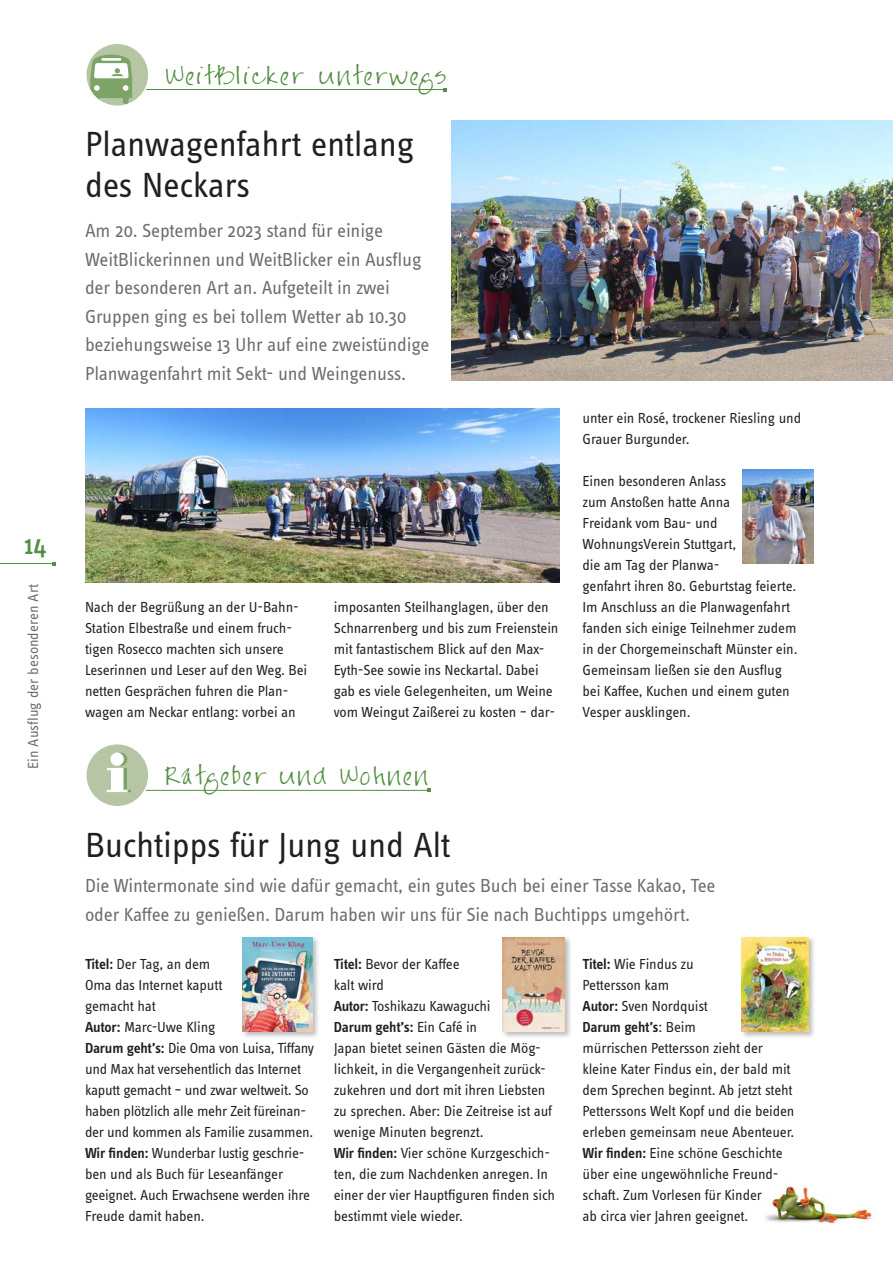
<style>
.page{position:relative;width:893px;height:1263px;background:#fff}
.page>*{position:absolute;margin:0;border:0;box-sizing:border-box;transform-origin:0 0}
.t1{font:36px/40.5px "Info Text Pro";letter-spacing:-.01em;color:#231f20}
.t2{font:500 27px "Info Text Pro";color:#548f44}
.t3{font:21px "FG Jayne Print";letter-spacing:.1em;color:#548f44}
.t4{font:19.5px/28.5px "Info Text Pro";letter-spacing:-.01em;color:#6c6d70}
.t5{font:15px/21px "Info Text Pro";letter-spacing:-.01em;color:#231f20}
.t6{font:15px "Info Text Pro";color:#6c6d70}
.s1{font-weight:600}
</style>
<div class="page">
<hr style="left:0;top:563px;width:54px;height:1px;background:#548f44">
<hr style="left:118px;top:89px;width:327px;height:1px;background:#548f44">
<div style="left:86px;top:43px;width:63px;height:63px;background:#b6c5a4;border-radius:50%"></div>
<svg style="left:90px;top:55px;width:42px;height:49px"></svg>
<div style="left:85px;top:43px;width:65px;height:64px;border:2px solid #fff;border-radius:50%"></div>
<img style="left:85px;top:409px;width:474px;height:173px">
<img style="left:451px;top:120px;width:442px;height:261px">
<img style="left:743px;top:469px;width:70px;height:94px">
<div style="left:501px;top:935px;width:71px;height:104px;background:#231f20;opacity:.3"></div>
<img style="left:503px;top:937px;width:62px;height:94px">
<div style="left:241px;top:935px;width:79px;height:104px;background:#231f20;opacity:.3"></div>
<img style="left:243px;top:937px;width:70px;height:94px">
<div style="left:740px;top:935px;width:76px;height:104px;background:#231f20;opacity:.3"></div>
<img style="left:742px;top:937px;width:67px;height:94px">
<hr style="left:118px;top:790px;width:311px;height:1px;background:#548f44">
<div style="left:86px;top:744px;width:63px;height:63px;background:#b6c5a4;border-radius:50%"></div>
<div style="left:85px;top:743px;width:65px;height:64px;border:2px solid #fff;border-radius:50%"></div>
<svg style="left:107px;top:752px;width:24px;height:40px"></svg>
<img style="left:765px;top:1183px;width:112px;height:41px">
<img style="left:773px;top:1187px;width:98px;height:35px">
<h2 class="t2" style="left:24px;top:529px;width:24px">14</h2>
<p class="t6" style="left:24px;top:769px;width:187px;rotate:-90deg">Ein Ausflug der besonderen Art</p>
<h3 class="t3" style="left:166px;top:64px;width:283px">WeitBlicker unterwegs</h3>
<h1 class="t1" style="left:85px;top:123px;width:331px">Planwagenfahrt entlang des Neckars</h1>
<p class="t4" style="left:85px;top:216px;width:346px">Am 20. September 2023 stand für einige WeitBlickerinnen und WeitBlicker ein Ausflug der besonderen Art an. Aufgeteilt in zwei Gruppen ging es bei tollem Wetter ab 10.30 beziehungsweise 13 Uhr auf eine zweistündige Planwagenfahrt mit Sekt- und Weingenuss.</p>
<p class="t5" style="left:85px;top:596px;width:224px">Nach der Begrüßung an der U-Bahn-Station Elbestraße und einem fruch&shy;tigen Rosecco machten sich unsere Leserinnen und Leser auf den Weg. Bei netten Gesprächen fuhren die Plan&shy;wagen am Neckar entlang: vorbei an</p>
<p class="t5" style="left:334px;top:596px;width:226px">imposanten Steilhanglagen, über den Schnarrenberg und bis zum Freienstein mit fantastischem Blick auf den Max-Eyth-See sowie ins Neckartal. Dabei gab es viele Gelegenheiten, um Weine vom Weingut Zaißerei zu kosten – dar-</p>
<h3 class="t3" style="left:166px;top:764px;width:264px">Ratgeber und Wohnen</h3>
<h1 class="t1" style="left:85px;top:824px;width:367px">Buchtipps für Jung und Alt</h1>
<p class="t5" style="left:583px;top:407px;width:220px">unter ein Rosé, trockener Riesling und<br>Grauer Burgunder.</p>
<p class="t5" style="left:583px;top:470px;width:216px">Einen besonderen Anlass<br>zum Anstoßen hatte Anna<br>Freidank vom Bau- und<br>WohnungsVerein Stuttgart,<br>die am Tag der Planwa-<br>genfahrt ihren 80. Geburtstag feierte.<br>Im Anschluss an die Planwagenfahrt fanden sich einige Teilnehmer zudem in der Chorgemeinschaft Münster ein.<br>Gemeinsam ließen sie den Ausflug bei Kaffee, Kuchen und einem guten<br>Vesper ausklingen.</p>
<h3 class="t4" style="left:85px;top:871px;width:632px">Die Wintermonate sind wie dafür gemacht, ein gutes Buch bei einer Tasse Kakao, Tee oder Kaffee zu genießen. Darum haben wir uns für Sie nach Buchtipps umgehört.</h3>
<p class="t5" style="left:334px;top:953px;width:223px"><span class="s1">Titel:</span> Bevor der Kaffee<br>kalt wird<br><span class="s1">Autor:</span> Toshikazu Kawaguchi<br><span class="s1">Darum geht’s:</span> Ein Café in<br>Japan bietet seinen Gästen die Mög&shy;lichkeit, in die Vergangenheit zurück&shy;zukehren und dort mit ihren Liebsten zu sprechen. Aber: Die Zeitreise ist auf wenige Minuten begrenzt.<br><span class="s1">Wir finden:</span> Vier schöne Kurzgeschich&shy;ten, die zum Nachdenken anregen. In einer der vier Hauptfiguren finden sich bestimmt viele wieder.</p>
<p class="t5" style="left:583px;top:953px;width:213px"><span class="s1">Titel:</span> Wie Findus zu<br>Pettersson kam<br><span class="s1">Autor:</span> Sven Nordquist<br><span class="s1">Darum geht’s</span>: Beim<br>mürrischen Pettersson zieht der kleine Kater Findus ein, der bald mit dem Sprechen beginnt. Ab jetzt steht<br>Petterssons Welt Kopf und die beiden erleben gemeinsam neue Abenteuer.<br><span class="s1">Wir finden:</span> Eine schöne Geschichte über eine ungewöhnliche Freund&shy;schaft. Zum Vorlesen für Kinder<br>ab circa vier Jahren geeignet.</p>
<p class="t5" style="left:85px;top:953px;width:230px"><span class="s1">Titel:</span> Der Tag, an dem<br>Oma das Internet kaputt<br>gemacht hat<br><span class="s1">Autor:</span> Marc-Uwe Kling<br><span class="s1">Darum geht’s:</span> Die Oma von Luisa, Tiffany und Max hat versehentlich das Internet kaputt gemacht – und zwar weltweit. So haben plötzlich alle mehr Zeit füreinan&shy;der und kommen als Familie zusammen.<br><span class="s1">Wir finden:</span> Wunderbar lustig geschrie&shy;ben und als Buch für Leseanfänger geeignet. Auch Erwachsene werden ihre<br>Freude damit haben.</p>
</div>
